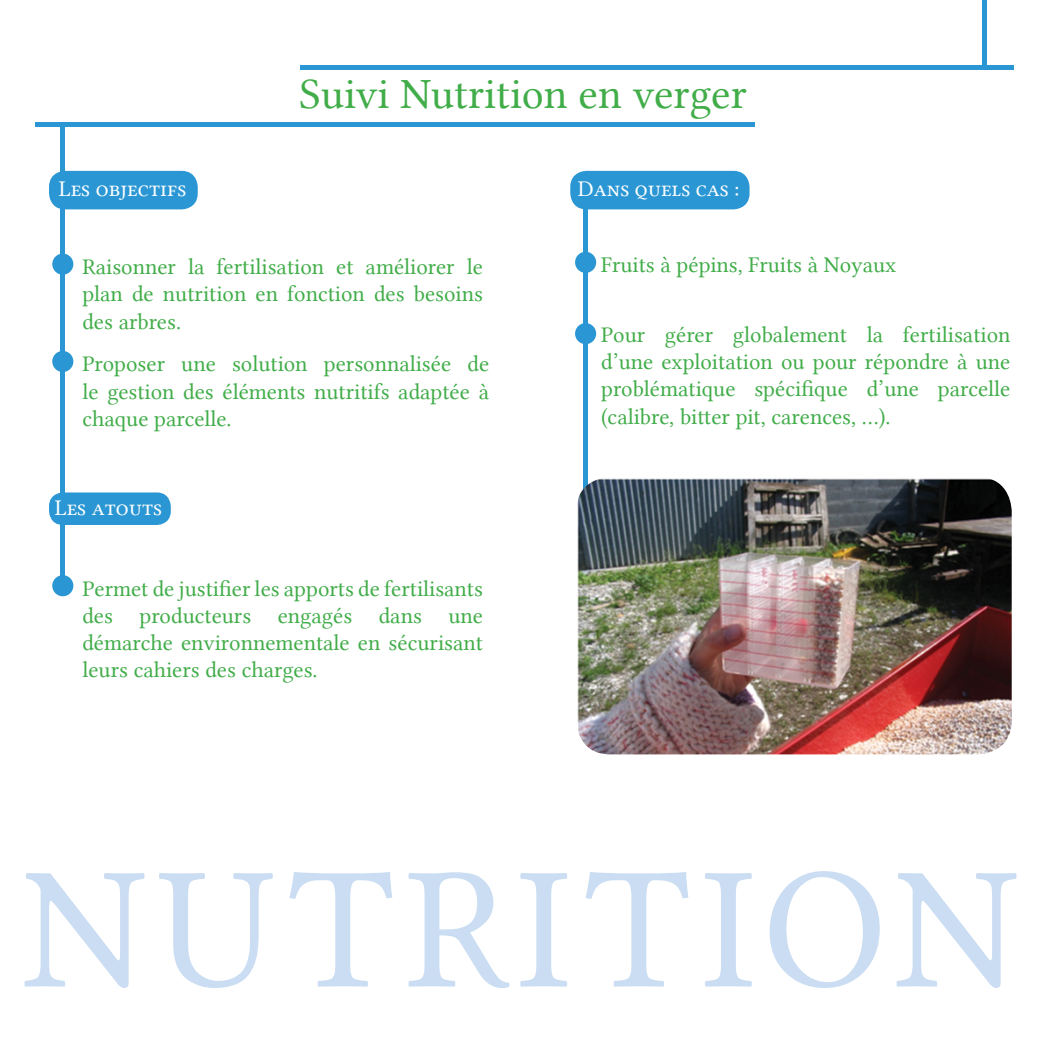
<style>
.page{position:relative;width:1050px;height:1050px;background:#fff}
.page>*{position:absolute;margin:0;border:0;box-sizing:border-box;transform-origin:0 0}
.t1{font:175px "Lin Libertine Capitals";letter-spacing:.075em;color:#cbddf2}
.t2{font:43.75px "Lin Libertine";color:#41ad49}
.t3{font:22.75px/27.3px "Lin Libertine";color:#41ad49;text-align:justify}
.t4{font:22.75px "Lin Libertine Capitals";color:#fff}
</style>
<div class="page">
<div style="left:49px;top:171px;width:149px;height:38px;background:#2a97d4;border-radius:16px"></div>
<div style="left:35px;top:122px;width:719px;height:5px;background:#2a97d4"></div>
<div style="left:60px;top:123px;width:5px;height:461px;background:#2a97d4"></div>
<div style="left:982px;top:0;width:5px;height:69px;background:#2a97d4"></div>
<div style="left:300px;top:65px;width:714px;height:5px;background:#2a97d4"></div>
<div style="left:52px;top:254px;width:21px;height:21px;background:#2a97d4;border-radius:50%"></div>
<div style="left:52px;top:351px;width:21px;height:21px;background:#2a97d4;border-radius:50%"></div>
<div style="left:570px;top:171px;width:180px;height:38px;background:#2a97d4;border-radius:16px"></div>
<div style="left:583px;top:201px;width:5px;height:446px;background:#2a97d4"></div>
<div style="left:575px;top:252px;width:21px;height:21px;background:#2a97d4;border-radius:50%"></div>
<div style="left:575px;top:323px;width:21px;height:21px;background:#2a97d4;border-radius:50%"></div>
<div style="left:49px;top:492px;width:122px;height:33px;background:#2a97d4;border-radius:14px"></div>
<div style="left:52px;top:575px;width:21px;height:21px;background:#2a97d4;border-radius:50%"></div>
<img style="left:577px;top:478px;width:435px;height:276px">
<p class="t4" style="left:59px;top:176px;width:129px">Les objectifs</p>
<h2 class="t2" style="left:300px;top:69px;width:449px">Suivi Nutrition en verger</h2>
<p class="t4" style="left:578px;top:176px;width:163px">Dans quels cas :</p>
<p class="t3" style="left:82px;top:253px;width:402px">Raisonner la fertilisation et améliorer le plan de nutrition en fonction des besoins des arbres.</p>
<p class="t3" style="left:82px;top:350px;width:408px">Proposer une solution personnalisée de le gestion des éléments nutritifs adaptée à chaque parcelle.</p>
<p class="t4" style="left:55px;top:494px;width:109px">Les atouts</p>
<p class="t3" style="left:82px;top:575px;width:402px">Permet de justifier les apports de fertilisants des producteurs engagés dans une démarche environnementale en sécurisant leurs cahiers des charges.</p>
<p class="t3" style="left:601px;top:251px;width:297px">Fruits à pépins, Fruits à Noyaux</p>
<p class="t3" style="left:601px;top:321px;width:411px">Pour gérer globalement la fertilisation d’une exploitation ou pour répondre à une problématique spécifique d’une parcelle (calibre, bitter pit, carences, …).</p>
<h1 class="t1" style="left:23px;top:830px;width:996px">NUTRITION</h1>
</div>
